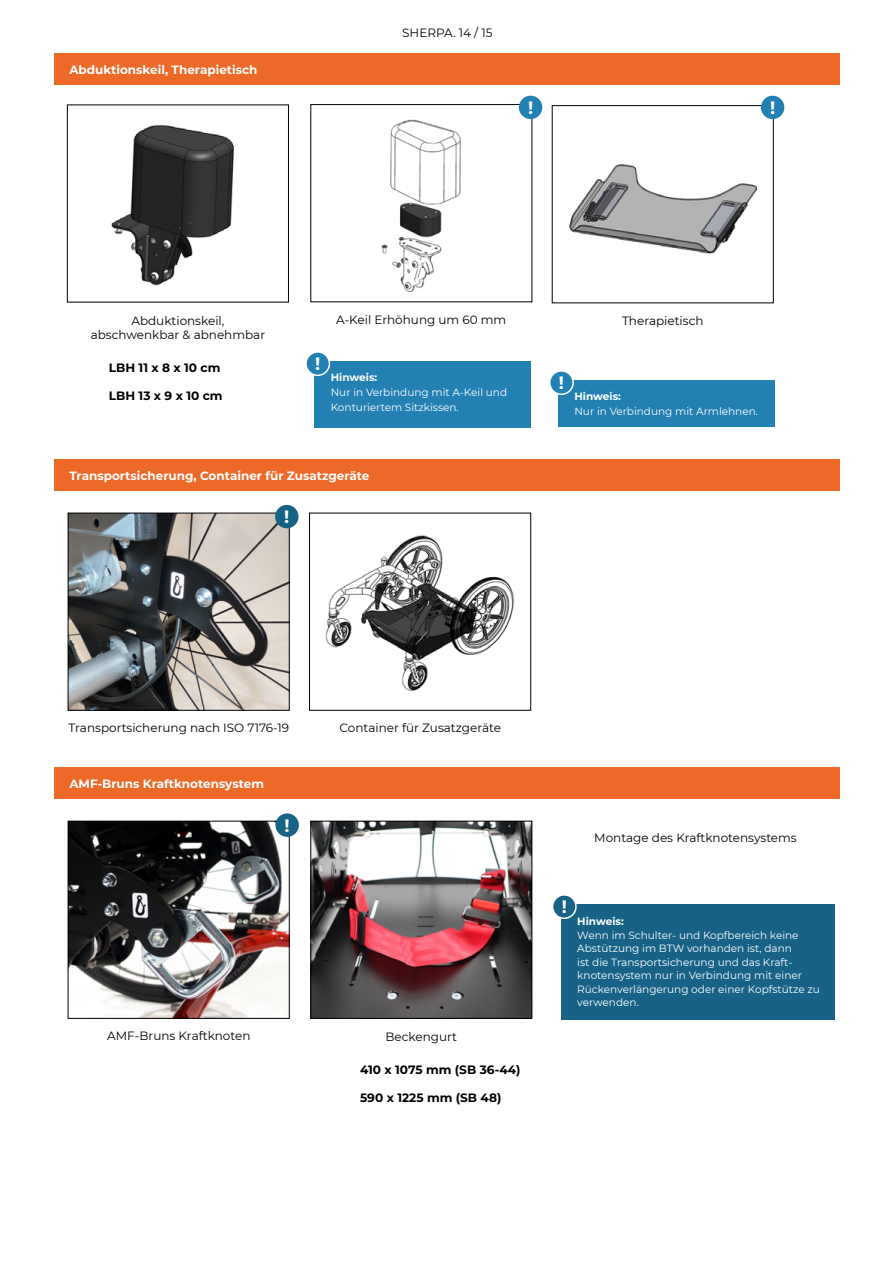
<style>
.page{position:relative;width:893px;height:1263px;background:#fff}
.page>*{position:absolute;margin:0;border:0;box-sizing:border-box;transform-origin:0 0}
.t1{font:700 17.85px "Montserrat";color:#fff}
.t2{font:700 12.15px "Montserrat";color:#000}
.t3{font:12px/14.4px "Montserrat";color:#000;text-align:center}
.t4{font:700 12px "Montserrat";color:#fff}
.t5{font:10.5px/13.5px "Montserrat";color:#fff}
.t6{font:700 10.5px "Montserrat";color:#fff}
</style>
<div class="page">
<div style="left:54px;top:459px;width:785px;height:32px;background:#ed6928"></div>
<img style="left:70px;top:515px;width:218px;height:194px">
<div style="left:68px;top:513px;width:222px;height:198px;border:1px solid #000"></div>
<img style="left:325px;top:535px;width:189px;height:156px">
<div style="left:309px;top:513px;width:222px;height:198px;border:1px solid #000"></div>
<div style="left:54px;top:53px;width:785px;height:32px;background:#ed6928"></div>
<img style="left:569px;top:111px;width:200px;height:143px">
<div style="left:552px;top:105px;width:222px;height:198px;border:1px solid #000"></div>
<img style="left:111px;top:125px;width:124px;height:161px">
<div style="left:67px;top:105px;width:222px;height:197px;border:1px solid #000"></div>
<div style="left:761px;top:96px;width:23px;height:23px;background:#2280b2;border-radius:50%"></div>
<div style="left:558px;top:380px;width:216px;height:47px;background:#2280b2"></div>
<div style="left:314px;top:361px;width:217px;height:66px;background:#2280b2"></div>
<div style="left:550px;top:371px;width:23px;height:23px;background:#2280b2;border-radius:50%"></div>
<div style="left:549px;top:370px;width:25px;height:25px;border:2px solid #fff;border-radius:50%"></div>
<div style="left:306px;top:352px;width:23px;height:23px;background:#2280b2;border-radius:50%"></div>
<div style="left:305px;top:351px;width:25px;height:25px;border:2px solid #fff;border-radius:50%"></div>
<img style="left:381px;top:106px;width:146px;height:186px">
<div style="left:519px;top:96px;width:23px;height:23px;background:#2280b2;border-radius:50%"></div>
<div style="left:54px;top:767px;width:785px;height:32px;background:#ed6928"></div>
<img style="left:312px;top:823px;width:218px;height:194px">
<div style="left:310px;top:821px;width:222px;height:198px;border:1px solid #000"></div>
<img style="left:70px;top:823px;width:218px;height:194px">
<div style="left:68px;top:821px;width:222px;height:198px;border:1px solid #000"></div>
<div style="left:275px;top:505px;width:23px;height:23px;background:#166285;border-radius:50%"></div>
<div style="left:275px;top:813px;width:24px;height:24px;background:#176285;border-radius:50%"></div>
<div style="left:561px;top:904px;width:273px;height:115px;background:#176285"></div>
<div style="left:553px;top:895px;width:23px;height:23px;background:#176285;border-radius:50%"></div>
<div style="left:552px;top:894px;width:25px;height:25px;border:2px solid #fff;border-radius:50%"></div>
<p class="t4" style="left:69px;top:61px;width:190px">Abduktionskeil, Therapietisch</p>
<p class="t3" style="left:402px;top:25px;width:92px">SHERPA. 14 / 15</p>
<h1 class="t1" style="left:528px;top:95px;width:7px">!</h1>
<h1 class="t1" style="left:770px;top:95px;width:7px">!</h1>
<p class="t3" style="left:336px;top:312px;width:172px">A-Keil Erhöhung um 60 mm</p>
<p class="t3" style="left:91px;top:313px;width:176px">Abduktionskeil, abschwenkbar &amp; abnehmbar</p>
<p class="t3" style="left:622px;top:313px;width:83px">Therapietisch</p>
<p class="t2" style="left:109px;top:359px;width:113px">LBH 11 x 8 x 10 cm</p>
<p class="t2" style="left:109px;top:387px;width:115px">LBH 13 x 9 x 10 cm</p>
<h1 class="t1" style="left:315px;top:351px;width:7px">!</h1>
<p class="t6" style="left:331px;top:370px;width:48px">Hinweis:</p>
<p class="t5" style="left:331px;top:385px;width:178px;line-height:15px">Nur in Verbindung mit A-Keil und<br>Konturiertem Sitzkissen.</p>
<h1 class="t1" style="left:559px;top:370px;width:7px">!</h1>
<p class="t6" style="left:574px;top:389px;width:48px">Hinweis:</p>
<p class="t5" style="left:574px;top:404px;width:185px">Nur in Verbindung mit Armlehnen.</p>
<p class="t4" style="left:69px;top:467px;width:302px">Transportsicherung, Container für Zusatzgeräte</p>
<h1 class="t1" style="left:284px;top:504px;width:7px">!</h1>
<p class="t3" style="left:69px;top:720px;width:222px">Transportsicherung nach ISO 7176-19</p>
<p class="t3" style="left:340px;top:720px;width:163px">Container für Zusatzgeräte</p>
<p class="t4" style="left:69px;top:775px;width:196px">AMF-Bruns Kraftknotensystem</p>
<h1 class="t1" style="left:285px;top:812px;width:7px">!</h1>
<p class="t3" style="left:107px;top:1028px;width:145px">AMF-Bruns Kraftknoten</p>
<p class="t3" style="left:386px;top:1029px;width:73px">Beckengurt</p>
<p class="t2" style="left:360px;top:1061px;width:162px">410 x 1075 mm (SB 36-44)</p>
<p class="t2" style="left:360px;top:1089px;width:143px">590 x 1225 mm (SB 48)</p>
<p class="t3" style="left:594px;top:830px;width:204px">Montage des Kraftknotensystems</p>
<h1 class="t1" style="left:562px;top:894px;width:7px">!</h1>
<p class="t6" style="left:577px;top:914px;width:48px">Hinweis:</p>
<p class="t5" style="left:577px;top:928px;width:244px">Wenn im Schulter- und Kopfbereich keine Abstützung im BTW vorhanden ist, dann<br>ist die Transportsicherung und das Kraft&shy;knotensystem nur in Verbindung mit einer Rückenverlängerung oder einer Kopfstütze zu verwenden.</p>
</div>
